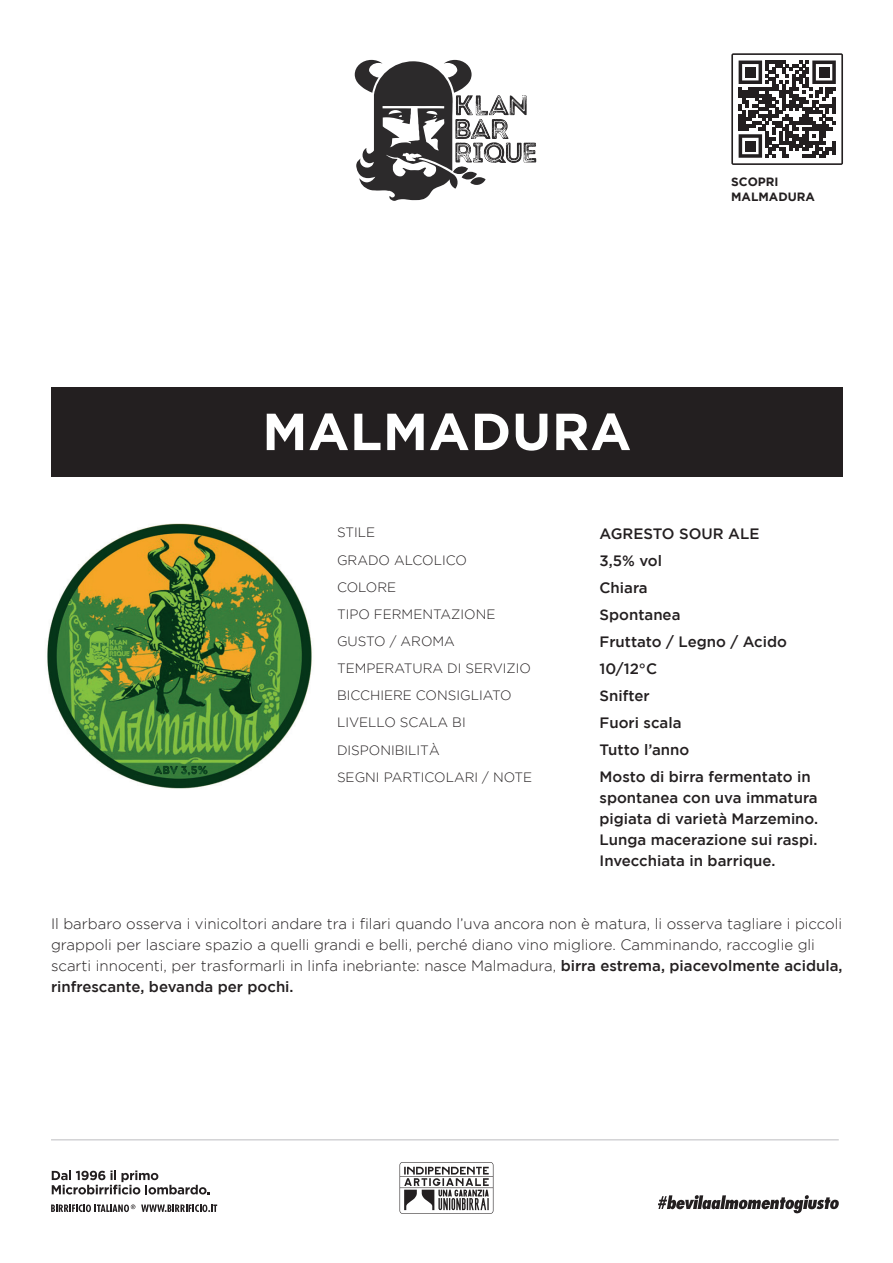
<style>
.page{position:relative;width:893px;height:1263px;background:#fff}
.page>*{position:absolute;margin:0;border:0;box-sizing:border-box;transform-origin:0 0}
.t1{font:700 52.05px "Gotham";letter-spacing:.015em;color:#fff}
.t2{font:300 15px/21px "Gotham";color:#231f20}
.t3{font:500 15px/27px "Gotham";color:#231f20}
.t4{font:300 13.5px/27.2px "Gotham";color:#231f20}
.t5{font:700 12px/15px "Gotham";color:#231f20}
.s1{font-weight:500}
</style>
<div class="page">
<img style="left:47px;top:523px;width:265px;height:266px">
<div style="left:51px;top:387px;width:792px;height:89px;background:#231f20"></div>
<svg style="left:400px;top:1162px;width:93px;height:52px"></svg>
<svg style="left:658px;top:1195px;width:181px;height:18px"></svg>
<svg style="left:52px;top:1170px;width:158px;height:24px"></svg>
<svg style="left:141px;top:1204px;width:76px;height:8px"></svg>
<svg style="left:51px;top:1204px;width:84px;height:8px"></svg>
<hr style="left:51px;top:1139px;width:788px;height:1px;background:#bcbdc0">
<svg style="left:731px;top:53px;width:112px;height:112px"></svg>
<div style="left:745px;top:67px;width:10px;height:10px;background:#231f20"></div>
<div style="left:819px;top:67px;width:10px;height:10px;background:#231f20"></div>
<div style="left:745px;top:141px;width:10px;height:10px;background:#231f20"></div>
<svg style="left:355px;top:60px;width:131px;height:141px"></svg>
<img style="left:484px;top:142px;width:22px;height:21px">
<img style="left:489px;top:95px;width:20px;height:20px">
<img style="left:456px;top:95px;width:17px;height:20px">
<h1 class="t1" style="left:262px;top:402px;width:370px">MALMADURA</h1>
<p class="t5" style="left:731px;top:174px;width:85px">SCOPRI<br>MALMADURA</p>
<p class="t4" style="left:337px;top:519px;width:197px">STILE<br>GRADO ALCOLICO<br>COLORE<br>TIPO FERMENTAZIONE<br>GUSTO / AROMA<br>TEMPERATURA DI SERVIZIO<br>BICCHIERE CONSIGLIATO<br>LIVELLO SCALA BI<br>DISPONIBILITÀ<br>SEGNI PARTICOLARI / NOTE</p>
<p class="t3" style="left:600px;top:519px;width:213px">AGRESTO SOUR ALE<br>3,5% vol<br>Chiara<br>Spontanea<br>Fruttato / Legno / Acido<br>10/12°C<br>Snifter<br>Fuori scala<br>Tutto l’anno<br>Mosto di birra fermentato in</p>
<p class="t3" style="left:600px;top:786px;width:220px;line-height:21px;text-align:justify">spontanea con uva immatura pigiata di varietà Marzemino.<br>Lunga macerazione sui raspi.<br>Invecchiata in barrique.</p>
<p class="t2" style="left:51px;top:913px;width:793px">Il barbaro osserva i vinicoltori andare tra i filari quando l’uva ancora non è matura, li osserva tagliare i piccoli grappoli per lasciare spazio a quelli grandi e belli, perché diano vino migliore. Camminando, raccoglie gli scarti innocenti, per trasformarli in linfa inebriante: nasce Malmadura, <span class="s1">birra estrema, piacevolmente acidula, rinfrescante, bevanda per pochi.</span></p>
</div>
